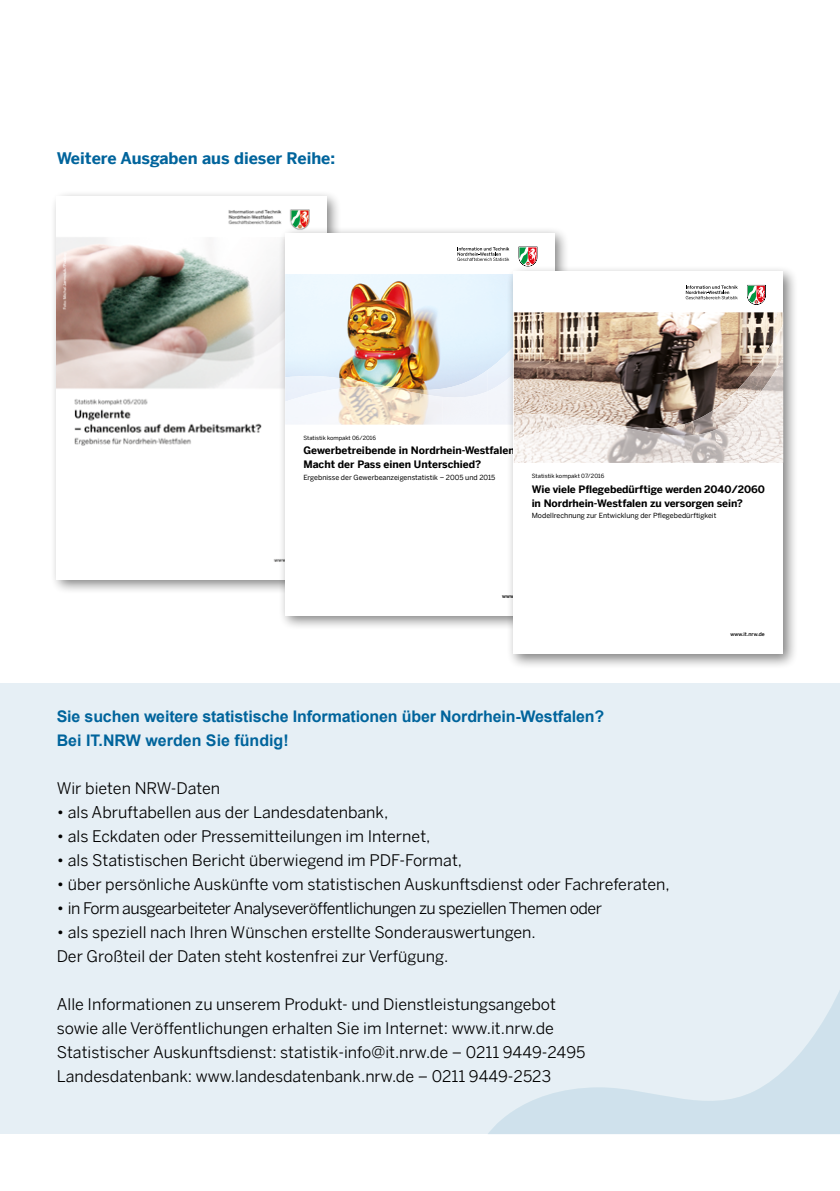
<style>
.page{position:relative;width:840px;height:1191px;background:#fff}
.page>*{position:absolute;margin:0;border:0;box-sizing:border-box;transform-origin:0 0}
.t1{font:16px "Benton Sans";color:#000}
.t2{font:700 16px "Arial";letter-spacing:-.01em;color:#00649c}
.t3{font:16px "Benton Sans";letter-spacing:-.03em;color:#000}
.t4{font:700 16px "Benton Sans";color:#00649c}
.t5{font:10.2px/14.2px "Benton Sans Bold 2";letter-spacing:-.01em;color:#000}
.t6{font:700 10.2px/14.2px "Benton Sans";color:#000}
.t7{font:7px "Benton Sans Regular 2";color:#000}
.t8{font:7px "Benton Sans";color:#000}
.t9{font:5.8px "Benton Sans";color:#000}
.t10{font:500 5.2px "Benton Sans";color:#000}
</style>
<div class="page">
<div style="left:0;top:683px;width:839px;height:451px;background:#e6eff5"></div>
<div style="left:49px;top:189px;width:292px;height:405px;background:#000;opacity:.5"></div>
<img style="left:57px;top:197px;width:269px;height:382px">
<div style="left:278px;top:227px;width:291px;height:404px;background:#000;opacity:.5"></div>
<div style="left:285px;top:233px;width:269px;height:383px;background:#fff"></div>
<img style="left:285px;top:274px;width:221px;height:109px">
<svg style="left:518px;top:247px;width:19px;height:18px"></svg>
<svg style="left:457px;top:247px;width:52px;height:14px"></svg>
<img style="left:487px;top:350px;width:19px;height:27px">
<img style="left:285px;top:376px;width:90px;height:10px">
<img style="left:464px;top:370px;width:23px;height:21px">
<img style="left:375px;top:383px;width:90px;height:8px">
<img style="left:487px;top:377px;width:19px;height:47px">
<img style="left:285px;top:386px;width:157px;height:38px">
<div style="left:506px;top:265px;width:291px;height:404px;background:#000;opacity:.5"></div>
<div style="left:513px;top:272px;width:269px;height:382px;background:#fff"></div>
<img style="left:513px;top:312px;width:269px;height:109px">
<svg style="left:747px;top:285px;width:18px;height:20px"></svg>
<svg style="left:685px;top:285px;width:52px;height:14px"></svg>
<img style="left:760px;top:324px;width:22px;height:33px">
<img style="left:737px;top:361px;width:23px;height:31px">
<img style="left:715px;top:388px;width:23px;height:27px">
<img style="left:513px;top:414px;width:90px;height:11px">
<img style="left:693px;top:408px;width:22px;height:17px">
<img style="left:603px;top:421px;width:90px;height:4px">
<img style="left:760px;top:357px;width:22px;height:106px">
<img style="left:737px;top:392px;width:23px;height:71px">
<img style="left:715px;top:415px;width:23px;height:48px">
<img style="left:514px;top:425px;width:201px;height:38px">
<p class="t4" style="left:57px;top:149px;width:280px">Weitere Ausgaben aus dieser Reihe:</p>
<p class="t9" style="left:303px;top:434px;width:74px">Statistik kompakt 06/2016</p>
<p class="t6" style="left:303px;top:443px;width:216px">Gewerbetreibende in Nordrhein-Westfalen:<br>Macht der Pass einen Unterschied?</p>
<p class="t8" style="left:303px;top:473px;width:193px">Ergebnisse der Gewerbeanzeigenstatistik – 2005 und 2015</p>
<p class="t9" style="left:531px;top:473px;width:74px">Statistik kompakt 07/2016</p>
<p class="t5" style="left:531px;top:481px;width:234px">Wie viele Pflegebedürftige werden 2040/2060 in Nordrhein-Westfalen zu versorgen sein?</p>
<p class="t7" style="left:531px;top:511px;width:186px">Modellrechnung zur Entwicklung der Pflegebedürftigkeit</p>
<p class="t10" style="left:730px;top:631px;width:36px">www.it.nrw.de</p>
<p class="t2" style="left:57px;top:705px;width:548px">Sie suchen weitere statistische Informationen über Nordrhein-Westfalen?</p>
<p class="t2" style="left:57px;top:729px;width:233px">Bei IT.NRW werden Sie fündig!</p>
<p class="t1" style="left:57px;top:778px;width:165px">Wir bieten NRW-Daten</p>
<p class="t1" style="left:57px;top:802px;width:333px">• als Abruftabellen aus der Landesdatenbank,</p>
<p class="t1" style="left:57px;top:826px;width:375px">• als Eckdaten oder Pressemitteilungen im Internet,</p>
<p class="t1" style="left:57px;top:850px;width:406px">• als Statistischen Bericht überwiegend im PDF-Format,</p>
<p class="t1" style="left:57px;top:874px;width:614px">• über persönliche Auskünfte vom statistischen Auskunftsdienst oder Fachreferaten,</p>
<p class="t3" style="left:57px;top:898px;width:546px">• in Form ausgearbeiteter Analyseveröffentlichungen zu speziellen Themen oder</p>
<p class="t1" style="left:57px;top:922px;width:480px">• als speziell nach Ihren Wünschen erstellte Sonderauswertungen.</p>
<p class="t1" style="left:57px;top:946px;width:393px">Der Großteil der Daten steht kostenfrei zur Verfügung.</p>
<p class="t1" style="left:57px;top:994px;width:500px">Alle Informationen zu unserem Produkt- und Dienstleistungsangebot</p>
<p class="t1" style="left:57px;top:1018px;width:498px">sowie alle Veröffentlichungen erhalten Sie im Internet: www.it.nrw.de</p>
<p class="t1" style="left:57px;top:1042px;width:530px">Statistischer Auskunftsdienst: statistik-info@it.nrw.de – 0211 9449-2495</p>
<p class="t1" style="left:57px;top:1066px;width:495px">Landesdatenbank: www.landesdatenbank.nrw.de – 0211 9449-2523</p>
</div>
